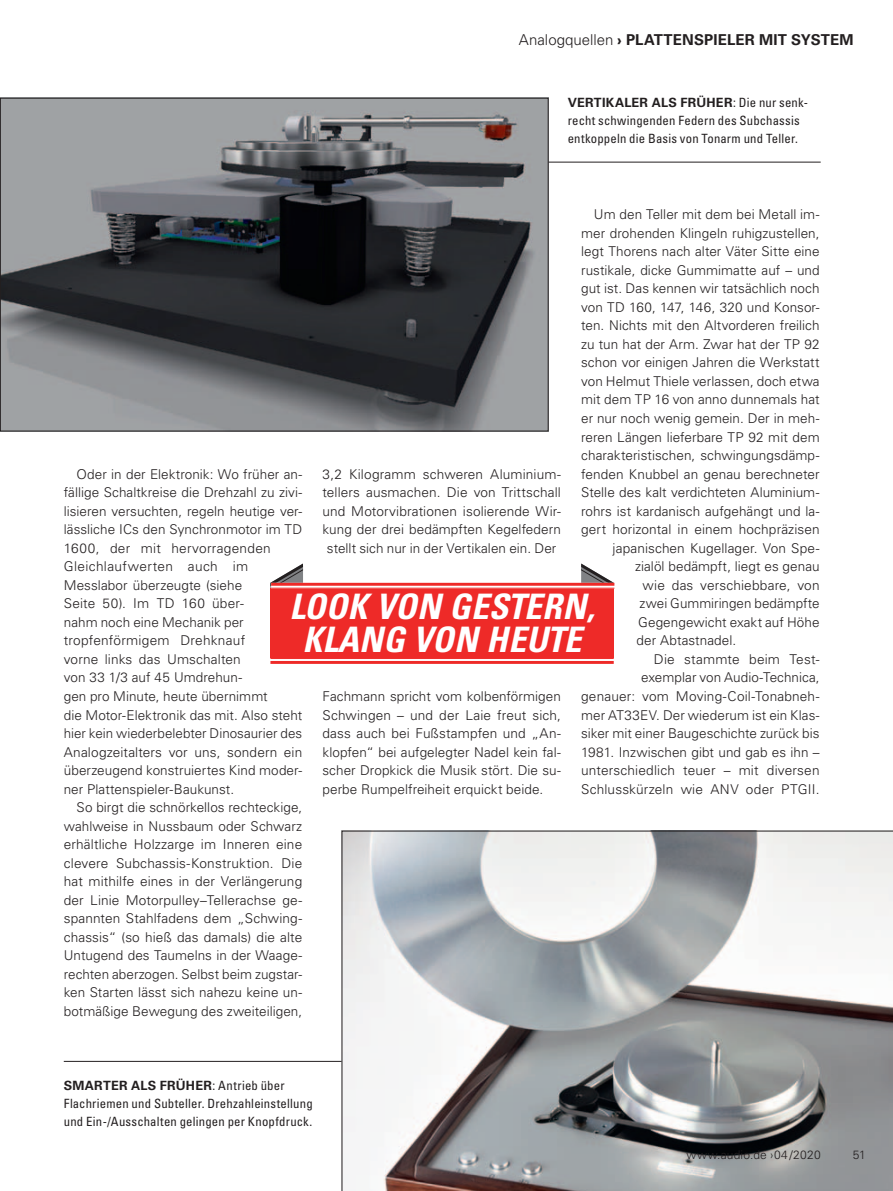
<style>
.page{position:relative;width:893px;height:1191px;background:#fff}
.page>*{position:absolute;margin:0;border:0;box-sizing:border-box;transform-origin:0 0}
._03_Headline_schmal{font:italic 700 condensed 35.1px/33px "Univers LT Std";letter-spacing:.005em;color:#fff;text-align:center}
._01_Ressortmarke{font:700 15px "Univers LT Std";letter-spacing:.01em;color:#231f20}
._03_Lauftext{font:300 13.5px/18.6px "Univers LT Std";letter-spacing:.005em;color:#231f20;text-align:justify}
._03_BU_Erster_Absatz{font:condensed 12.75px/18px "Univers LT Std";letter-spacing:.015em;color:#231f20}
._01_Audio-Heftnummer{font:300 12px "Univers LT Std";letter-spacing:.015em;color:#231f20}
._01_Pagina{font:300 12px "Univers LT Std";color:#231f20}
.s1{font-weight:300}
.s2{font-weight:700;font-stretch:normal}
</style>
<div class="page">
<svg style="left:342px;top:830px;width:551px;height:361px"></svg>
<img style="left:2px;top:100px;width:545px;height:329px">
<hr style="left:549px;top:162px;width:272px;height:1px;background:#231f20">
<hr style="left:64px;top:1061px;width:278px;height:1px;background:#231f20">
<svg style="left:561px;top:563px;width:54px;height:26px"></svg>
<svg style="left:270px;top:563px;width:38px;height:25px"></svg>
<div style="left:270px;top:588px;width:344px;height:70px;background:#ee2a28"></div>
<div style="left:271px;top:583px;width:343px;height:5px;background:#fff"></div>
<hr style="left:271px;top:583px;width:343px;height:3px;background:#ee2a28">
<hr style="left:271px;top:587px;width:343px;height:1px;background:#ee2a28">
<div style="left:270px;top:658px;width:344px;height:6px;background:#fef8f8"></div>
<hr style="left:270px;top:658px;width:344px;height:1px;background:#ee2a28">
<hr style="left:270px;top:661px;width:344px;height:3px;background:#ee2a28">
<p class="_01_Ressortmarke" style="left:519px;top:31px;width:336px"><span class="s1">Analogquellen</span> › PLATTENSPIELER MIT SYSTEM</p>
<p class="_03_BU_Erster_Absatz" style="left:568px;top:93px;width:242px"><span class="s2">VERTIKALER ALS FRÜHER</span>: Die nur senk&shy;recht schwingenden Federn des Subchassis entkoppeln die Basis von Tonarm und Teller.</p>
<p class="_03_Lauftext" style="left:594px;top:205px;width:227px">Um den Teller mit dem bei Metall im-</p>
<p class="_03_Lauftext" style="left:581px;top:223px;width:240px">mer drohenden Klingeln ruhigzustellen,</p>
<p class="_03_Lauftext" style="left:581px;top:242px;width:240px">legt Thorens nach alter Väter Sitte eine</p>
<p class="_03_Lauftext" style="left:581px;top:261px;width:240px">rustikale, dicke Gummimatte auf – und</p>
<p class="_03_Lauftext" style="left:581px;top:279px;width:240px">gut ist. Das kennen wir tatsächlich noch</p>
<p class="_03_Lauftext" style="left:581px;top:298px;width:240px">von TD 160, 147, 146, 320 und Konsor-</p>
<p class="_03_Lauftext" style="left:581px;top:316px;width:240px">ten. Nichts mit den Altvorderen freilich</p>
<p class="_03_Lauftext" style="left:581px;top:335px;width:240px">zu tun hat der Arm. Zwar hat der TP 92</p>
<p class="_03_Lauftext" style="left:581px;top:353px;width:240px">schon vor einigen Jahren die Werkstatt</p>
<p class="_03_Lauftext" style="left:581px;top:372px;width:240px">von Helmut Thiele verlassen, doch etwa</p>
<p class="_03_Lauftext" style="left:581px;top:390px;width:240px">mit dem TP 16 von anno dunnemals hat</p>
<p class="_03_Lauftext" style="left:581px;top:409px;width:240px">er nur noch wenig gemein. Der in meh-</p>
<p class="_03_Lauftext" style="left:581px;top:427px;width:240px">reren Längen lieferbare TP 92 mit dem</p>
<p class="_03_Lauftext" style="left:581px;top:446px;width:240px">charakteristischen, schwingungsdämp-</p>
<p class="_03_Lauftext" style="left:581px;top:464px;width:240px">fenden Knubbel an genau berechneter</p>
<p class="_03_Lauftext" style="left:581px;top:483px;width:240px">Stelle des kalt verdichteten Aluminium-</p>
<p class="_03_Lauftext" style="left:581px;top:501px;width:240px">rohrs ist kardanisch aufgehängt und la-</p>
<p class="_03_Lauftext" style="left:581px;top:520px;width:240px">gert horizontal in einem hochpräzisen</p>
<p class="_03_Lauftext" style="left:613px;top:538px;width:208px">japanischen Kugellager. Von Spe-</p>
<p class="_03_Lauftext" style="left:635px;top:557px;width:186px">zialöl bedämpft, liegt es genau</p>
<p class="_03_Lauftext" style="left:643px;top:575px;width:178px">wie das verschiebbare, von</p>
<p class="_03_Lauftext" style="left:640px;top:594px;width:182px">zwei Gummiringen bedämpfte</p>
<p class="_03_Lauftext" style="left:638px;top:613px;width:183px">Gegengewicht exakt auf Höhe</p>
<p class="_03_Lauftext" style="left:637px;top:631px;width:101px">der Abtastnadel.</p>
<p class="_03_Lauftext" style="left:581px;top:650px;width:240px;text-align:right">Die stammte beim Test-<br>exemplar von Audio-Technica,<br>genauer: vom Moving-Coil-Tonabneh&shy;mer AT33EV. Der wiederum ist ein Klas&shy;siker mit einer Baugeschichte zurück bis 1981. Inzwischen gibt und gab es ihn – unterschiedlich teuer – mit diversen Schlusskürzeln wie ANV oder PTGII.</p>
<p class="_03_Lauftext" style="left:64px;top:464px;width:240px;text-align:left;text-indent:13px">Oder in der Elektronik: Wo früher an&shy;fällige Schaltkreise die Drehzahl zu zivi&shy;lisieren versuchten, regeln heutige ver&shy;lässliche ICs den Synchronmotor im TD 1600, der mit hervorragenden Gleichlaufwerten auch im Messlabor überzeugte (siehe<br>Seite 50). Im TD 160 über-<br>nahm noch eine Mechanik per tropfenförmigem Drehknauf<br>vorne links das Umschalten<br>von 33 1/3 auf 45 Umdrehun-<br>gen pro Minute, heute übernimmt<br>die Motor-Elektronik das mit. Also steht hier kein wiederbelebter Dinosaurier des Analogzeitalters vor uns, sondern ein überzeugend konstruiertes Kind moder&shy;ner Plattenspieler-Baukunst.</p>
<p class="_03_Lauftext" style="left:64px;top:798px;width:240px;text-indent:13px">So birgt die schnörkellos rechteckige, wahlweise in Nussbaum oder Schwarz erhältliche Holzzarge im Inneren eine clevere Subchassis-Konstruktion. Die hat mithilfe eines in der Verlängerung der Linie Motorpulley–Tellerachse ge&shy;spannten Stahlfadens dem „Schwing&shy;chassis“ (so hieß das damals) die alte Untugend des Taumelns in der Waage&shy;rechten aberzogen. Selbst beim zugstar&shy;ken Starten lässt sich nahezu keine un&shy;botmäßige Bewegung des zweiteiligen,</p>
<p class="_03_Lauftext" style="left:322px;top:464px;width:240px;text-align:center">3,2 Kilogramm schweren Aluminium&shy;tellers ausmachen. Die von Trittschall und Motorvibrationen isolierende Wir&shy;kung der drei bedämpften Kegelfedern stellt sich nur in der Vertikalen ein. Der</p>
<p class="_03_Headline_schmal" style="left:289px;top:590px;width:307px">LOOK VON GESTERN,<br>KLANG VON HEUTE</p>
<p class="_03_Lauftext" style="left:322px;top:687px;width:240px">Fachmann spricht vom kolbenförmigen Schwingen – und der Laie freut sich, dass auch bei Fußstampfen und „An&shy;klopfen“ bei aufgelegter Nadel kein fal&shy;scher Dropkick die Musik stört. Die su&shy;perbe Rumpelfreiheit erquickt beide.</p>
<p class="_03_BU_Erster_Absatz" style="left:64px;top:1076px;width:250px"><span class="s2">SMARTER ALS FRÜHER</span>: Antrieb über<br>Flachriemen und Subteller. Drehzahleinstellung und Ein-/Ausschalten gelingen per Knopfdruck.</p>
<p class="_01_Audio-Heftnummer" style="left:687px;top:1147px;width:136px">www.audio.de ›04/2020</p>
<p class="_01_Pagina" style="left:853px;top:1147px;width:15px">51</p>
</div>
